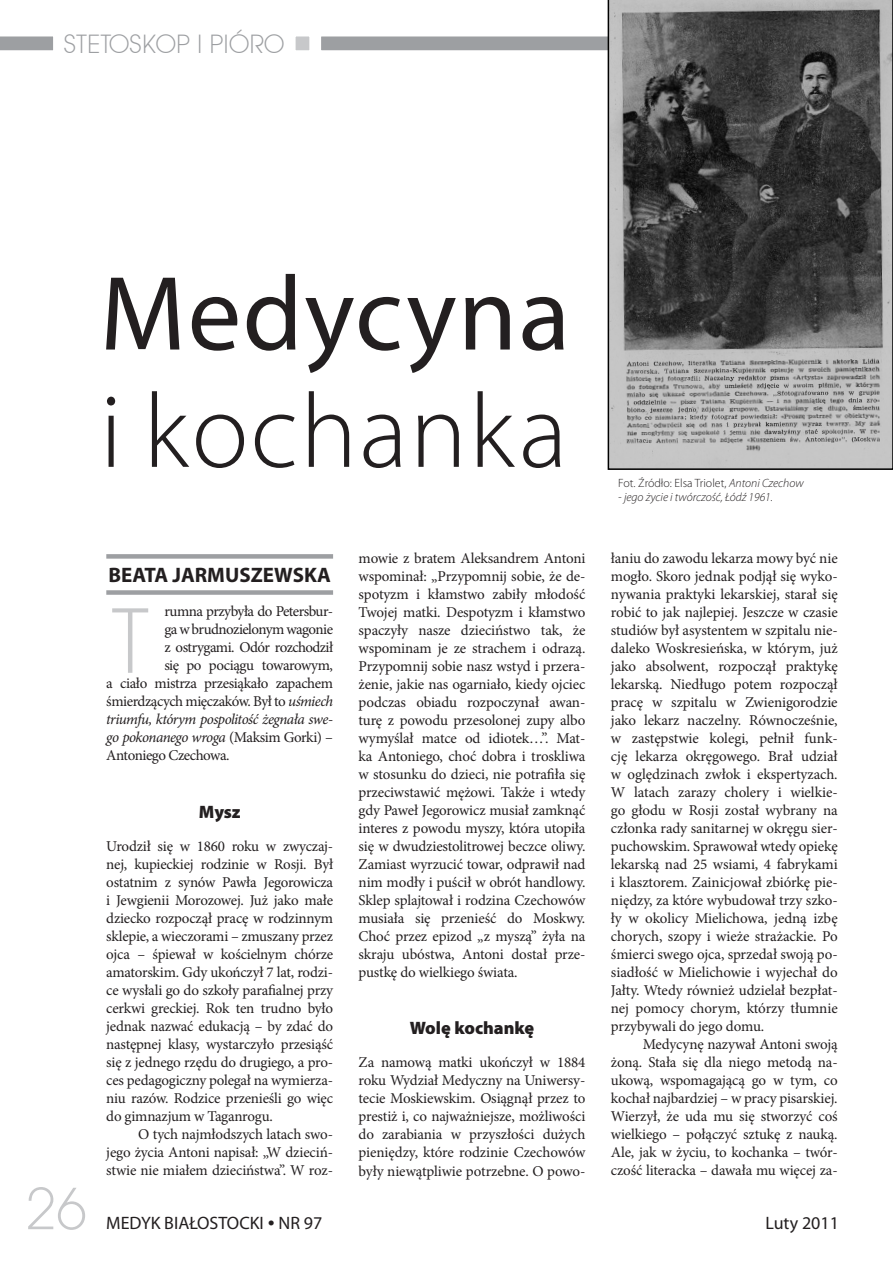
<style>
.page{position:relative;width:893px;height:1263px;background:#fff}
.page>*{position:absolute;margin:0;border:0;box-sizing:border-box;transform-origin:0 0}
.TXT_TYTUŁ{font:300 106.5px "Myriad Pro";letter-spacing:.02em;color:#231f20}
.TXT_TYTUŁ-2{font:106.5px "Myriad Pro";letter-spacing:.015em;color:#231f20}
.TXT_1_LITERA{font:84px "EFN Straight New";color:#c7c8ca}
.t1{font:54px "EFN Straight New";color:#c7c8ca}
.TXT_Nag__GÓRA{font:24px "EFN Straight New";color:#9d9fa2}
.t2{font:700 21px "Myriad Pro";color:#231f20}
.t3{font:18px "Myriad Pro";color:#231f20}
.TXT_Nag__DUŻE{font:900 18px "Myriad Pro";color:#231f20}
.TXT_POD_Z_AKAP{font:15px/18px "Minion Pro";letter-spacing:-.01em;color:#231f20;text-align:justify}
.TXT_PODSTAWOWY{font:15px "Minion Pro";letter-spacing:-.035em;color:#231f20}
.TXT_PODSTAWOWY-2{font:italic 15px "Minion Pro";letter-spacing:-.035em;color:#231f20}
.TXT_Nag__DUŻE-2{font:300 12px "Myriad Pro";color:#231f20}
.TXT_Nag__DUŻE-3{font:italic 300 12px "Myriad Pro";color:#231f20}
.s1{font-style:italic}
.s2{font-style:normal}
.s3{font-family:"Adobe Garamond Pro"}
</style>
<div class="page">
<div style="left:288px;top:29px;width:29px;height:29px;background:#c7c8ca;border:8px solid #fff"></div>
<svg style="left:314px;top:29px;width:294px;height:29px"></svg>
<svg style="left:0;top:36px;width:53px;height:15px"></svg>
<svg style="left:608px;top:0;width:285px;height:470px;background:#666"></svg>
<div style="left:106px;top:554px;width:227px;height:5px;background:#9d9fa2"></div>
<div style="left:106px;top:590px;width:227px;height:5px;background:#9d9fa2"></div>
<p class="TXT_Nag__GÓRA" style="left:64px;top:29px;width:222px">STETOSKOP I PIÓRO</p>
<h3 class="t1" style="left:26px;top:1176px;width:62px">26</h3>
<p class="TXT_TYTUŁ-2" style="left:100px;top:248px;width:472px">Medycyna</p>
<p class="TXT_TYTUŁ" style="left:100px;top:367px;width:469px">i kochanka</p>
<p class="t2" style="left:108px;top:561px;width:224px">BEATA JARMUSZEWSKA</p>
<p class="TXT_1_LITERA" style="left:111px;top:590px;width:40px">T</p>
<p class="TXT_PODSTAWOWY" style="left:164px;top:601px;width:170px">rumna przybyła do Petersbur-</p>
<p class="TXT_PODSTAWOWY" style="left:164px;top:619px;width:170px">ga w brudnozielonym wagonie</p>
<p class="TXT_PODSTAWOWY" style="left:164px;top:637px;width:170px">z ostrygami. Odór rozchodził</p>
<p class="TXT_PODSTAWOWY" style="left:164px;top:655px;width:170px">się po pociągu towarowym,</p>
<p class="TXT_PODSTAWOWY" style="left:106px;top:673px;width:228px">a ciało mistrza przesiąkało zapachem</p>
<p class="TXT_PODSTAWOWY" style="left:106px;top:691px;width:228px">śmierdzących mięczaków. Był to <span class="s1">uśmiech</span></p>
<p class="TXT_PODSTAWOWY-2" style="left:106px;top:709px;width:228px">triumfu, którym pospolitość żegnała swe-</p>
<p class="TXT_PODSTAWOWY-2" style="left:106px;top:727px;width:228px">go pokonanego wroga <span class="s2">(Maksim Gorki) –</span></p>
<p class="TXT_PODSTAWOWY" style="left:106px;top:745px;width:125px">Antoniego Czechowa.</p>
<p class="TXT_Nag__DUŻE" style="left:199px;top:800px;width:43px">Mysz</p>
<p class="TXT_POD_Z_AKAP" style="left:106px;top:837px;width:228px">Urodził się w 1860 roku w zwyczaj&shy;nej, kupieckiej rodzinie w Rosji. Był ostatnim z synów Pawła Jegorowicza i Jewgienii Morozowej. Już jako małe dziecko rozpoczął pracę w rodzinnym sklepie, a wieczorami – zmuszany przez ojca – śpiewał w kościelnym chórze amatorskim. Gdy ukończył 7 lat, rodzi&shy;ce wysłali go do szkoły parafialnej przy cerkwi greckiej. Rok ten trudno było jednak nazwać edukacją – by zdać do następnej klasy, wystarczyło przesiąść się z jednego rzędu do drugiego, a pro&shy;ces pedagogiczny polegał na wymierza&shy;niu razów. Rodzice przenieśli go więc do gimnazjum w Taganrogu.</p>
<p class="TXT_POD_Z_AKAP" style="left:106px;top:1125px;width:228px;text-indent:32px">O tych najmłodszych latach swo&shy;jego życia Antoni napisał: „W dzieciń&shy;stwie nie miałem dzieciństwa”. W roz-</p>
<p class="TXT_POD_Z_AKAP" style="left:359px;top:549px;width:228px">mowie z bratem Aleksandrem Antoni wspominał: „Przypomnij sobie, że de&shy;spotyzm i kłamstwo zabiły młodość Twojej matki. Despotyzm i kłamstwo spaczyły nasze dzieciństwo tak, że wspominam je ze strachem i odrazą.<br>Przypomnij sobie nasz wstyd i przera&shy;żenie, jakie nas ogarniało, kiedy ojciec podczas obiadu rozpoczynał awan&shy;turę z powodu przesolonej zupy albo wymyślał matce od idiotek…”. Mat&shy;ka Antoniego, choć dobra i troskliwa w stosunku do dzieci, nie potrafiła się przeciwstawić mężowi. Także i wtedy gdy Paweł Jegorowicz musiał zamknąć interes z powodu myszy, która utopiła się w dwudziestolitrowej beczce oliwy.<br>Zamiast wyrzucić towar, odprawił nad nim modły i puścił w obrót handlowy.<br>Sklep splajtował i rodzina Czechowów musiała się przenieść do Moskwy.<br>Choć przez epizod „z myszą” żyła na skraju ubóstwa, Antoni dostał prze&shy;pustkę do wielkiego świata.</p>
<p class="TXT_Nag__DUŻE" style="left:410px;top:1016px;width:126px">Wolę kochankę</p>
<p class="TXT_POD_Z_AKAP" style="left:359px;top:1054px;width:228px">Za namową matki ukończył w 1884 roku Wydział Medyczny na Uniwersy&shy;tecie Moskiewskim. Osiągnął przez to prestiż i, co najważniejsze, możliwości do zarabiania w przyszłości dużych pieniędzy, które rodzinie Czechowów były niewątpliwie potrzebne. O powo-</p>
<p class="TXT_Nag__DUŻE-2" style="left:618px;top:475px;width:187px">Fot. Źródło: Elsa Triolet, <span class="s1">Antoni Czechow</span></p>
<p class="TXT_Nag__DUŻE-3" style="left:618px;top:490px;width:156px">- jego życie i twórczość, Łódź 1961.</p>
<p class="TXT_POD_Z_AKAP" style="left:611px;top:549px;width:228px">łaniu do zawodu lekarza mowy być nie mogło. Skoro jednak podjął się wyko&shy;nywania praktyki lekarskiej, starał się robić to jak najlepiej. Jeszcze w czasie studiów był asystentem w szpitalu nie&shy;daleko Woskresieńska, w którym, już jako absolwent, rozpoczął praktykę lekarską. Niedługo potem rozpoczął pracę w szpitalu w Zwienigorodzie jako lekarz naczelny. Równocześnie, w zastępstwie kolegi, pełnił funk&shy;cję lekarza okręgowego. Brał udział w oględzinach zwłok i ekspertyzach.<br>W latach zarazy cholery i wielkie&shy;go głodu w Rosji został wybrany na członka rady sanitarnej w okręgu sier&shy;puchowskim. Sprawował wtedy opiekę lekarską nad 25 wsiami, 4 fabrykami i klasztorem. Zainicjował zbiórkę pie&shy;niędzy, za które wybudował trzy szko&shy;ły w okolicy Mielichowa, jedną izbę chorych, szopy i wieże strażackie. Po śmierci swego ojca, sprzedał swoją po&shy;siadłość w Mielichowie i wyjechał do Jałty. Wtedy również udzielał bezpłat&shy;nej pomocy chorym, którzy tłumnie przybywali do jego domu.</p>
<p class="TXT_POD_Z_AKAP" style="left:611px;top:1035px;width:228px;text-indent:32px">Medycynę nazywał Antoni swoją żoną. Stała się dla niego metodą na&shy;ukową, wspomagającą go w tym, co kochał najbardziej – w pracy pisarskiej.<br>Wierzył, że uda mu się stworzyć coś wielkiego – połączyć sztukę z nauką.<br>Ale, jak w życiu, to kochanka – twór&shy;czość literacka – dawała mu więcej za-</p>
<p class="t3" style="left:106px;top:1212px;width:217px">MEDYK BIAŁOSTOCKI <span class="s3">•</span> NR 97</p>
<p class="t3" style="left:765px;top:1212px;width:75px">Luty 2011</p>
</div>
